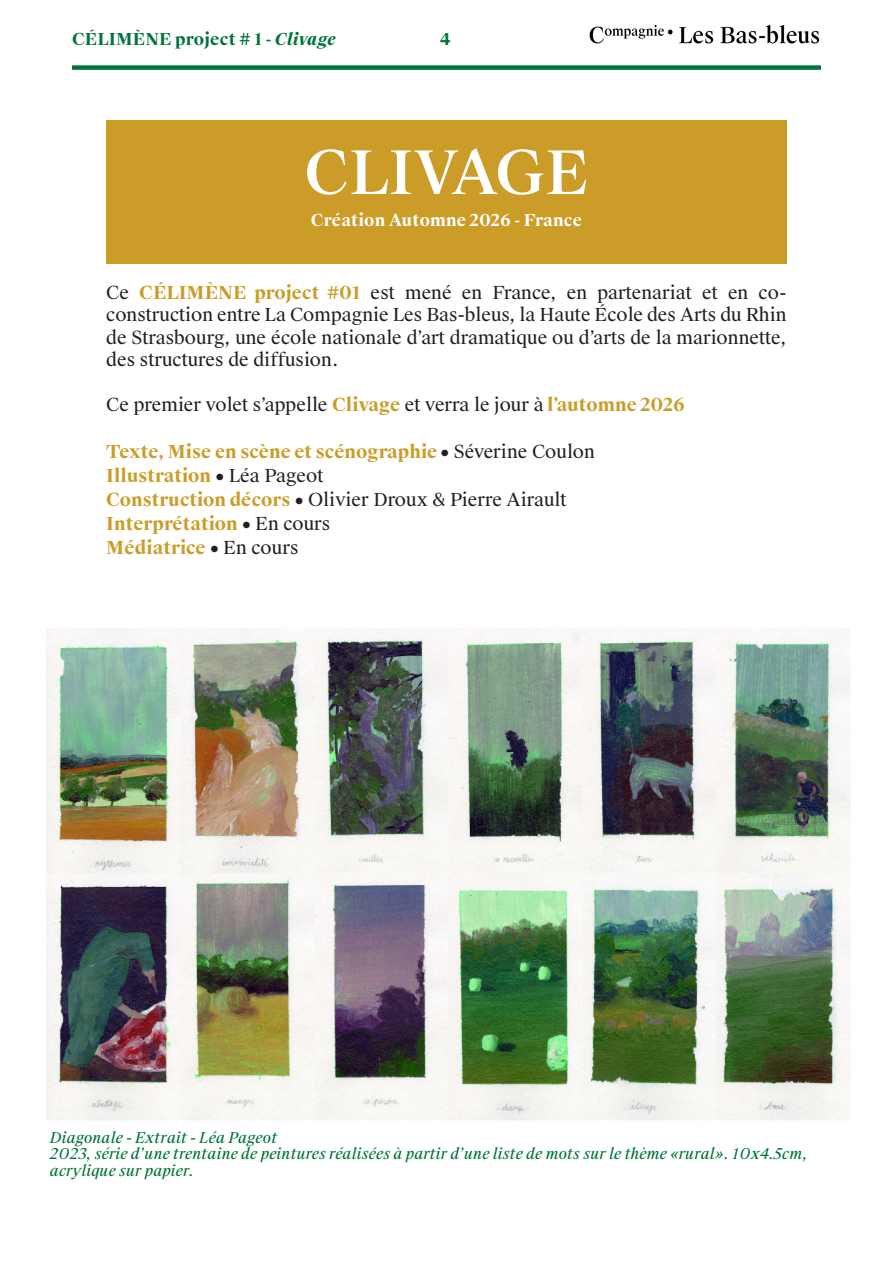
<style>
.page{position:relative;width:893px;height:1263px;background:#fff}
.page>*{position:absolute;margin:0;border:0;box-sizing:border-box;transform-origin:0 0}
.t1{font:500 60px "Suisse Works";letter-spacing:.01em;color:#fff}
.t2{font:18px/22.5px "Suisse Works";color:#231f20;text-align:justify}
.t3{font:700 18px "Suisse Works";color:#cb9d28}
.t4{font:700 16.5px "Suisse Works";letter-spacing:.01em;color:#00743b}
.t5{font:700 16.5px "Suisse Works";letter-spacing:.01em;color:#fff}
.t6{font:italic 15px/16.5px "Suisse Works";color:#00743b}
.s1{font-style:italic}
.s2{font-weight:700;color:#cb9d28}
.s3{font-weight:400;color:#231f20}
</style>
<div class="page">
<div style="left:72px;top:65px;width:749px;height:5px;background:#00743b"></div>
<img style="left:589px;top:24px;width:231px;height:20px">
<div style="left:106px;top:120px;width:681px;height:144px;background:#cb9d28"></div>
<img style="left:46px;top:628px;width:805px;height:493px">
<p class="t4" style="left:72px;top:29px;width:265px">CÉLIMÈNE project # 1 - <span class="s1">Clivage</span></p>
<p class="t4" style="left:440px;top:29px;width:12px">4</p>
<p class="t1" style="left:304px;top:136px;width:286px">CLIVAGE</p>
<p class="t5" style="left:311px;top:210px;width:273px">Création Automne 2026 - France</p>
<p class="t2" style="left:106px;top:282px;width:682px">Ce <span class="s2">CÉLIMÈNE project #01</span> est mené en France, en partenariat et en co&shy;construction entre La Compagnie Les Bas-bleus, la Haute École des Arts du Rhin de Strasbourg, une école nationale d’art dramatique ou d’arts de la marionnette, des structures de diffusion.</p>
<p class="t2" style="left:106px;top:394px;width:580px">Ce premier volet s’appelle <span class="s2">Clivage</span> et verra le jour à <span class="s2">l’automne 2026</span></p>
<p class="t3" style="left:106px;top:440px;width:490px">Texte, Mise en scène et scénographie <span class="s3">• Séverine Coulon</span></p>
<p class="t3" style="left:106px;top:464px;width:219px">Illustration <span class="s3">• Léa Pageot</span></p>
<p class="t2" style="left:106px;top:489px;width:462px"><span class="s2">Construction décors</span> • Olivier Droux &amp; Pierre Airault</p>
<p class="t3" style="left:106px;top:512px;width:226px">Interprétation <span class="s3">• En cours</span></p>
<p class="t3" style="left:106px;top:536px;width:194px">Médiatrice <span class="s3">• En cours</span></p>
<p class="t6" style="left:50px;top:1129px;width:229px">Diagonale - Extrait - Léa Pageot</p>
<p class="t6" style="left:50px;top:1146px;width:759px">2023, série d’une trentaine de peintures réalisées à partir d’une liste de mots sur le thème «rural». 10x4.5cm, acrylique sur papier.</p>
</div>
